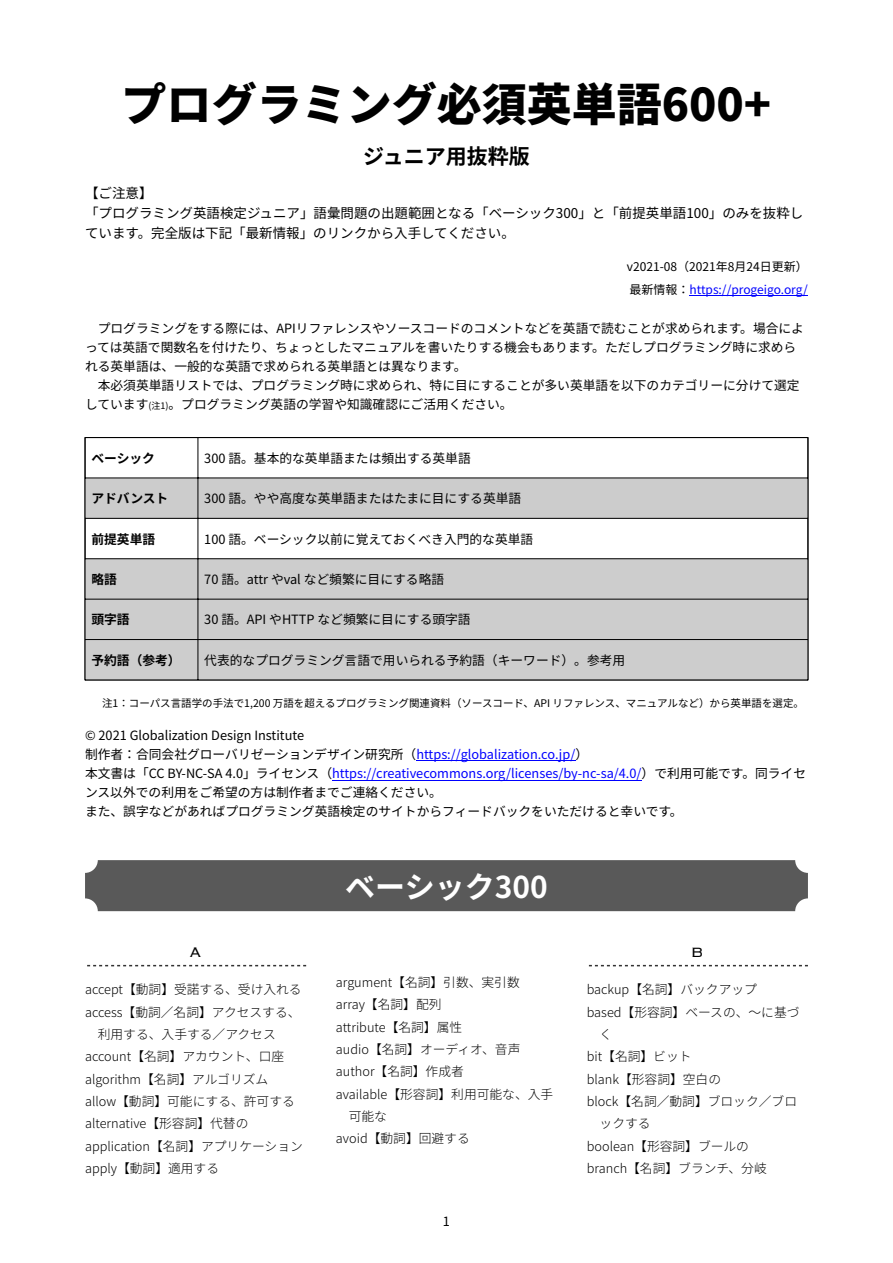
<style>
.page{position:relative;width:893px;height:1263px;background:#fff}
.page>*{position:absolute;margin:0;border:0;box-sizing:border-box;transform-origin:0 0}
.t1{font:900 45px "Noto Sans JP";color:#000}
.t2{font:700 30px "Noto Sans JP";color:#fff}
.t3{font:700 21px "Noto Sans JP";color:#000}
.t4{font:300 18px "Copperplate";color:#000}
.t5{font:13.5px/20.2px "Noto Sans JP";color:#000}
.t6{font:12.75px/19.2px "Noto Sans JP";color:#000}
.t7{font:300 12.75px "Noto Sans JP";color:#000}
.t8{font:700 12.75px "Noto Sans JP";color:#000}
.t9{font:12px/22.5px "Noto Sans JP";color:#000}
.t10{font:10.5px "Noto Sans JP";color:#000}
.s1{color:#00f}
.s2{font-size:9px}
</style>
<div class="page">
<hr style="left:689px;top:295px;width:119px;height:1px;background:#00f">
<div style="left:85px;top:478px;width:723px;height:40px;background:#ccc"></div>
<div style="left:86px;top:559px;width:721px;height:120px;background:#cdcdcd"></div>
<hr style="left:85px;top:437px;width:1px;height:243px;background:#000">
<hr style="left:807px;top:437px;width:1px;height:243px;background:#000">
<hr style="left:198px;top:437px;width:1px;height:243px;background:#000">
<hr style="left:85px;top:437px;width:723px;height:1px;background:#000">
<hr style="left:85px;top:478px;width:723px;height:1px;background:#000">
<hr style="left:85px;top:518px;width:723px;height:1px;background:#000">
<hr style="left:85px;top:558px;width:723px;height:1px;background:#000">
<hr style="left:85px;top:599px;width:723px;height:1px;background:#000">
<hr style="left:85px;top:639px;width:723px;height:1px;background:#000">
<hr style="left:85px;top:679px;width:723px;height:1px;background:#000">
<hr style="left:416px;top:761px;width:159px;height:1px;background:#00f">
<hr style="left:332px;top:780px;width:310px;height:1px;background:#00f">
<div style="left:85px;top:860px;width:723px;height:51px;background:#595959;border-radius:13px"></div>
<svg style="left:87px;top:965px;width:219px;height:1px"></svg>
<svg style="left:588px;top:965px;width:220px;height:1px"></svg>
<h1 class="t1" style="left:122px;top:81px;width:651px">プログラミング必須英単語600+</h1>
<h3 class="t3" style="left:363px;top:146px;width:168px">ジュニア用抜粋版</h3>
<p class="t5" style="left:85px;top:183px;width:720px">【ご注意】<br>「プログラミング英語検定ジュニア」語彙問題の出題範囲となる「ベーシック300」と「前提英単語100」のみを抜粋しています。完全版は下記「最新情報」のリンクから入手してください。</p>
<p class="t9" style="left:627px;top:256px;width:182px">v2021-08（2021年8月24日更新）最新情報：<span class="s1">https://progeigo.org/</span></p>
<p class="t6" style="left:85px;top:318px;width:720px;text-indent:13px">プログラミングをする際には、APIリファレンスやソースコードのコメントなどを英語で読むことが求められます。場合によっては英語で関数名を付けたり、ちょっとしたマニュアルを書いたりする機会もあります。ただしプログラミング時に求められる英単語は、一般的な英語で求められる英単語とは異なります。</p>
<p class="t6" style="left:85px;top:376px;width:716px;text-indent:13px">本必須英単語リストでは、プログラミング時に求められ、特に目にすることが多い英単語を以下のカテゴリーに分けて選定しています<span class="s2">(注1)</span>。プログラミング英語の学習や知識確認にご活用ください。</p>
<p class="t8" style="left:91px;top:452px;width:65px">ベーシック</p>
<p class="t6" style="left:204px;top:448px;width:268px">300 語。基本的な英単語または頻出する英単語</p>
<p class="t8" style="left:91px;top:492px;width:78px">アドバンスト</p>
<p class="t6" style="left:204px;top:489px;width:318px">300 語。やや高度な英単語またはたまに目にする英単語</p>
<p class="t8" style="left:91px;top:532px;width:65px">前提英単語</p>
<p class="t6" style="left:204px;top:529px;width:330px">100 語。ベーシック以前に覚えておくべき入門的な英単語</p>
<p class="t8" style="left:91px;top:573px;width:27px">略語</p>
<p class="t6" style="left:204px;top:570px;width:241px">70 語。attr やval など頻繁に目にする略語</p>
<p class="t8" style="left:91px;top:613px;width:40px">頭字語</p>
<p class="t6" style="left:204px;top:610px;width:268px">30 語。API やHTTP など頻繁に目にする頭字語</p>
<p class="t8" style="left:91px;top:654px;width:91px">予約語（参考）</p>
<p class="t6" style="left:204px;top:650px;width:422px">代表的なプログラミング言語で用いられる予約語（キーワード）。参考用</p>
<p class="t10" style="left:102px;top:698px;width:703px">注1：コーパス言語学の手法で1,200 万語を超えるプログラミング関連資料（ソースコード、API リファレンス、マニュアルなど）から英単語を選定。</p>
<p class="t6" style="left:85px;top:725px;width:723px">© 2021 Globalization Design Institute<br>制作者：合同会社グローバリゼーションデザイン研究所（<span class="s1">https://globalization.co.jp/</span>）<br>本文書は「CC BY-NC-SA 4.0」ライセンス（<span class="s1">https://creativecommons.org/licenses/by-nc-sa/4.0/</span>）で利用可能です。同ライセンス以外での利用をご希望の方は制作者までご連絡ください。<br>また、誤字などがあればプログラミング英語検定のサイトからフィードバックをいただけると幸いです。</p>
<h3 class="t4" style="left:190px;top:943px;width:14px">A</h3>
<p class="t7" style="left:85px;top:983px;width:218px">accept【動詞】受諾する、受け入れる</p>
<p class="t7" style="left:85px;top:1005px;width:217px">access【動詞∕名詞】アクセスする、</p>
<p class="t7" style="left:98px;top:1028px;width:179px">利用する、入手する∕アクセス</p>
<p class="t7" style="left:85px;top:1050px;width:201px">account【名詞】アカウント、口座</p>
<p class="t7" style="left:85px;top:1072px;width:185px">algorithm【名詞】アルゴリズム</p>
<p class="t7" style="left:85px;top:1095px;width:211px">allow【動詞】可能にする、許可する</p>
<p class="t7" style="left:85px;top:1117px;width:165px">alternative【形容詞】代替の</p>
<p class="t7" style="left:85px;top:1139px;width:219px">application【名詞】アプリケーション</p>
<p class="t7" style="left:85px;top:1161px;width:136px">apply【動詞】適用する</p>
<h2 class="t2" style="left:345px;top:871px;width:204px">ベーシック300</h2>
<p class="t7" style="left:336px;top:976px;width:185px">argument【名詞】引数、実引数</p>
<p class="t7" style="left:336px;top:998px;width:107px">array【名詞】配列</p>
<p class="t7" style="left:336px;top:1020px;width:128px">attribute【名詞】属性</p>
<p class="t7" style="left:336px;top:1043px;width:186px">audio【名詞】オーディオ、音声</p>
<p class="t7" style="left:336px;top:1065px;width:129px">author【名詞】作成者</p>
<p class="t7" style="left:336px;top:1087px;width:219px">available【形容詞】利用可能な、入手</p>
<p class="t7" style="left:349px;top:1109px;width:40px">可能な</p>
<p class="t7" style="left:336px;top:1132px;width:135px">avoid【動詞】回避する</p>
<p class="t6" style="left:443px;top:1211px;width:9px">1</p>
<h3 class="t4" style="left:691px;top:943px;width:14px">B</h3>
<p class="t7" style="left:587px;top:983px;width:172px">backup【名詞】バックアップ</p>
<p class="t7" style="left:587px;top:1005px;width:214px">based【形容詞】ベースの、〜に基づ</p>
<p class="t7" style="left:600px;top:1028px;width:14px">く</p>
<p class="t7" style="left:587px;top:1050px;width:106px">bit【名詞】ビット</p>
<p class="t7" style="left:587px;top:1072px;width:136px">blank【形容詞】空白の</p>
<p class="t7" style="left:587px;top:1095px;width:212px">block【名詞∕動詞】ブロック∕ブロ</p>
<p class="t7" style="left:600px;top:1117px;width:53px">ックする</p>
<p class="t7" style="left:587px;top:1139px;width:164px">boolean【形容詞】ブールの</p>
<p class="t7" style="left:587px;top:1161px;width:181px">branch【名詞】ブランチ、分岐</p>
</div>
